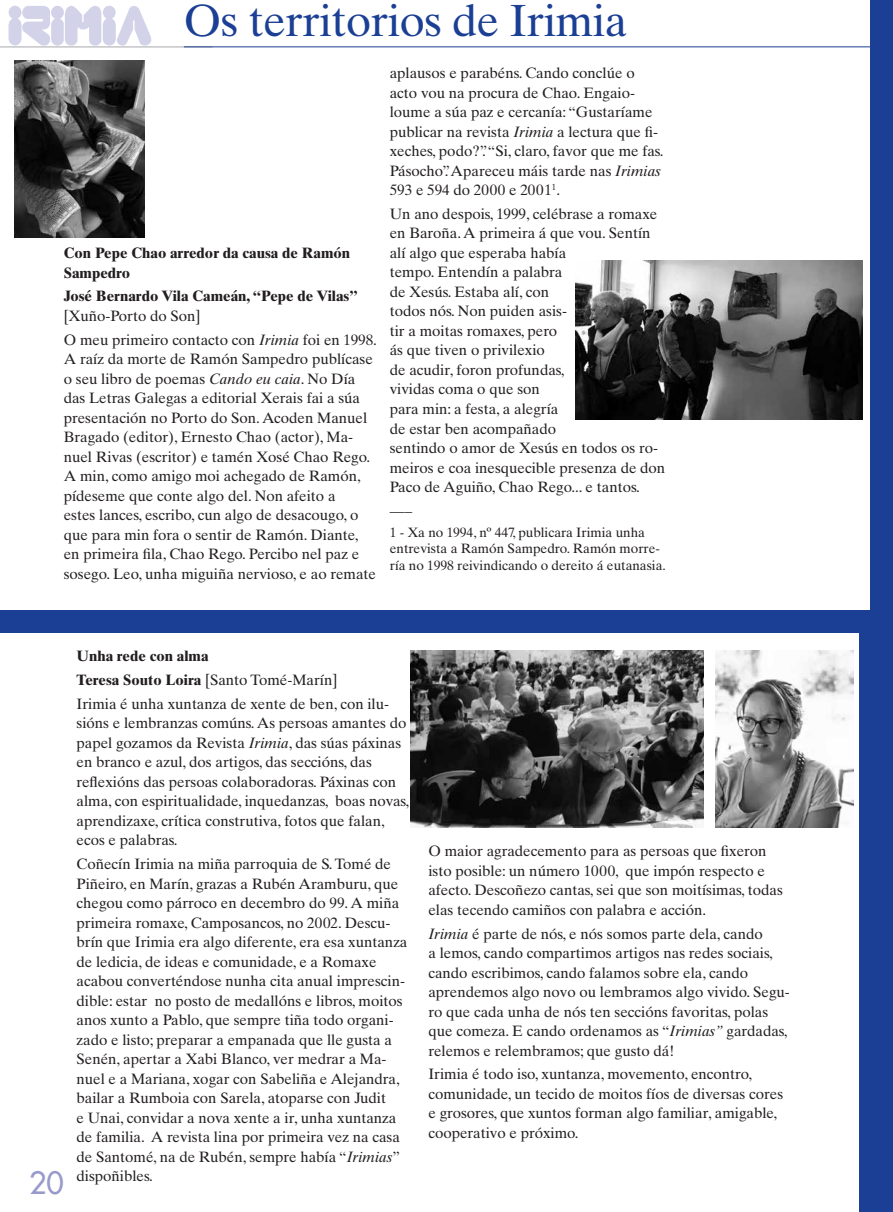
<style>
.page{position:relative;width:893px;height:1212px;background:#1b3f94}
.page>*{position:absolute;margin:0;border:0;box-sizing:border-box;transform-origin:0 0}
.t1{font:45px "Times Ten LT Std";letter-spacing:-.01em;color:#1b3f94}
.t2{font:500 30px "Futura Std";color:#979aca}
.t3{font:15px/19.5px "Times Ten LT Std";color:#231f20}
.t4{font:700 15px/19.5px "Times Ten LT Std";color:#231f20}
.t5{font:13.5px/16.5px "Times Ten LT Std";color:#231f20}
.s1{font-style:italic}
.s2{font-weight:700}
</style>
<div class="page">
<div style="left:0;top:0;width:870px;height:609px;background:#fff"></div>
<div style="left:0;top:634px;width:858px;height:578px;background:#fff"></div>
<img style="left:8px;top:5px;width:143px;height:41px">
<hr style="left:0;top:47px;width:213px;height:1px;background:#a8a9ad">
<img style="left:14px;top:61px;width:131px;height:176px">
<img style="left:716px;top:651px;width:137px;height:176px">
<img style="left:575px;top:261px;width:287px;height:159px">
<img style="left:410px;top:651px;width:294px;height:176px">
<hr style="left:184px;top:47px;width:709px;height:1px;background:#1b3f94">
<h1 class="t1" style="left:184px;top:-6px;width:445px">Os territorios de Irimia</h1>
<p class="t4" style="left:64px;top:243px;width:288px">Con Pepe Chao arredor da causa de Ramón<br>Sampedro</p>
<p class="t4" style="left:64px;top:286px;width:295px">José Bernardo Vila Cameán, “Pepe de Vilas”</p>
<p class="t3" style="left:64px;top:304px;width:315px;line-height:23.7px">[Xuño-Porto do Son]<br>O meu primeiro contacto con <span class="s1">Irimia</span> foi en 1998.</p>
<p class="t3" style="left:64px;top:349px;width:314px">A raíz da morte de Ramón Sampedro publícase o seu libro de poemas <span class="s1">Cando eu caia</span>. No Día das Letras Galegas a editorial Xerais fai a súa presentación no Porto do Son. Acoden Manuel Bragado (editor), Ernesto Chao (actor), Ma&shy;nuel Rivas (escritor) e tamén Xosé Chao Rego.<br>A min, como amigo moi achegado de Ramón, pídeseme que conte algo del. Non afeito a<br>estes lances, escribo, cun algo de desacougo, o que para min fora o sentir de Ramón. Diante, en primeira fila, Chao Rego. Percibo nel paz e sosego. Leo, unha miguiña nervioso, e ao remate</p>
<p class="t3" style="left:390px;top:63px;width:275px">aplausos e parabéns. Cando conclúe o acto vou na procura de Chao. Engaio&shy;loume a súa paz e cercanía: “Gustaríame publicar na revista <span class="s1">Irimia</span> a lectura que fi&shy;xeches, podo?”. “Si, claro, favor que me fas.<br>Pásocho”. Apareceu máis tarde nas <span class="s1">Irimias </span>593 e 594 do 2000 e 2001<sup>1</sup>.</p>
<p class="t3" style="left:390px;top:204px;width:277px">Un ano despois, 1999, celébrase a romaxe en Baroña. A primeira á que vou. Sentín alí algo que esperaba había<br>tempo. Entendín a palabra<br>de Xesús. Estaba alí, con<br>todos nós. Non puiden asis-<br>tir a moitas romaxes, pero<br>ás que tiven o privilexio<br>de acudir, foron profundas,<br>vividas coma o que son<br>para min: a festa, a alegría<br>de estar ben acompañado<br>sentindo o amor de Xesús en todos os ro&shy;meiros e coa inesquecible presenza de don<br>Paco de Aguiño, Chao Rego... e tantos.</p>
<p class="t3" style="left:390px;top:501px;width:24px">–––</p>
<p class="t5" style="left:390px;top:524px;width:278px">1 - Xa no 1994, nº 447, publicara Irimia unha entrevista a Ramón Sampedro. Ramón morre&shy;ría no 1998 reivindicando o dereito á eutanasia.</p>
<h2 class="t2" style="left:29px;top:1164px;width:36px">20</h2>
<p class="t3" style="left:77px;top:644px;width:314px;line-height:23.7px"><span class="s2">Unha rede con alma<br>Teresa Souto Loira</span> [Santo Tomé-Marín]<br>Irimia é unha xuntanza de xente de ben, con ilu-</p>
<p class="t3" style="left:77px;top:713px;width:334px">sións e lembranzas comúns. As persoas amantes do papel gozamos da Revista <span class="s1">Irimia</span>, das súas páxinas en branco e azul, dos artigos, das seccións, das reflexións das persoas colaboradoras. Páxinas con alma, con espiritualidade, inquedanzas, boas novas, aprendizaxe, crítica construtiva, fotos que falan, ecos e palabras.</p>
<p class="t3" style="left:77px;top:854px;width:332px">Coñecín Irimia na miña parroquia de S. Tomé de Piñeiro, en Marín, grazas a Rubén Aramburu, que chegou como párroco en decembro do 99. A miña primeira romaxe, Camposancos, no 2002. Descu&shy;brín que Irimia era algo diferente, era esa xuntanza de ledicia, de ideas e comunidade, e a Romaxe acabou converténdose nunha cita anual imprescin&shy;dible: estar no posto de medallóns e libros, moitos anos xunto a Pablo, que sempre tiña todo organi&shy;zado e listo; preparar a empanada que lle gusta a Senén, apertar a Xabi Blanco, ver medrar a Ma&shy;nuel e a Mariana, xogar con Sabeliña e Alejandra, bailar a Rumboia con Sarela, atoparse con Judit<br>e Unai, convidar a nova xente a ir, unha xuntanza de familia. A revista lina por primeira vez na casa de Santomé, na de Rubén, sempre había “<span class="s1">Irimias</span>” dispoñibles.</p>
<p class="t3" style="left:428px;top:841px;width:356px">O maior agradecemento para as persoas que fixeron isto posible: un número 1000, que impón respecto e afecto. Descoñezo cantas, sei que son moitísimas, todas elas tecendo camiños con palabra e acción.</p>
<p class="t3" style="left:428px;top:924px;width:363px"><span class="s1">Irimia</span> é parte de nós, e nós somos parte dela, cando<br>a lemos, cando compartimos artigos nas redes sociais, cando escribimos, cando falamos sobre ela, cando aprendemos algo novo ou lembramos algo vivido. Segu&shy;ro que cada unha de nós ten seccións favoritas, polas que comeza. E cando ordenamos as “<span class="s1">Irimias”</span> gardadas, relemos e relembramos; que gusto dá!</p>
<p class="t3" style="left:428px;top:1064px;width:356px">Irimia é todo iso, xuntanza, movemento, encontro, comunidade, un tecido de moitos fíos de diversas cores e grosores, que xuntos forman algo familiar, amigable, cooperativo e próximo.</p>
</div>
